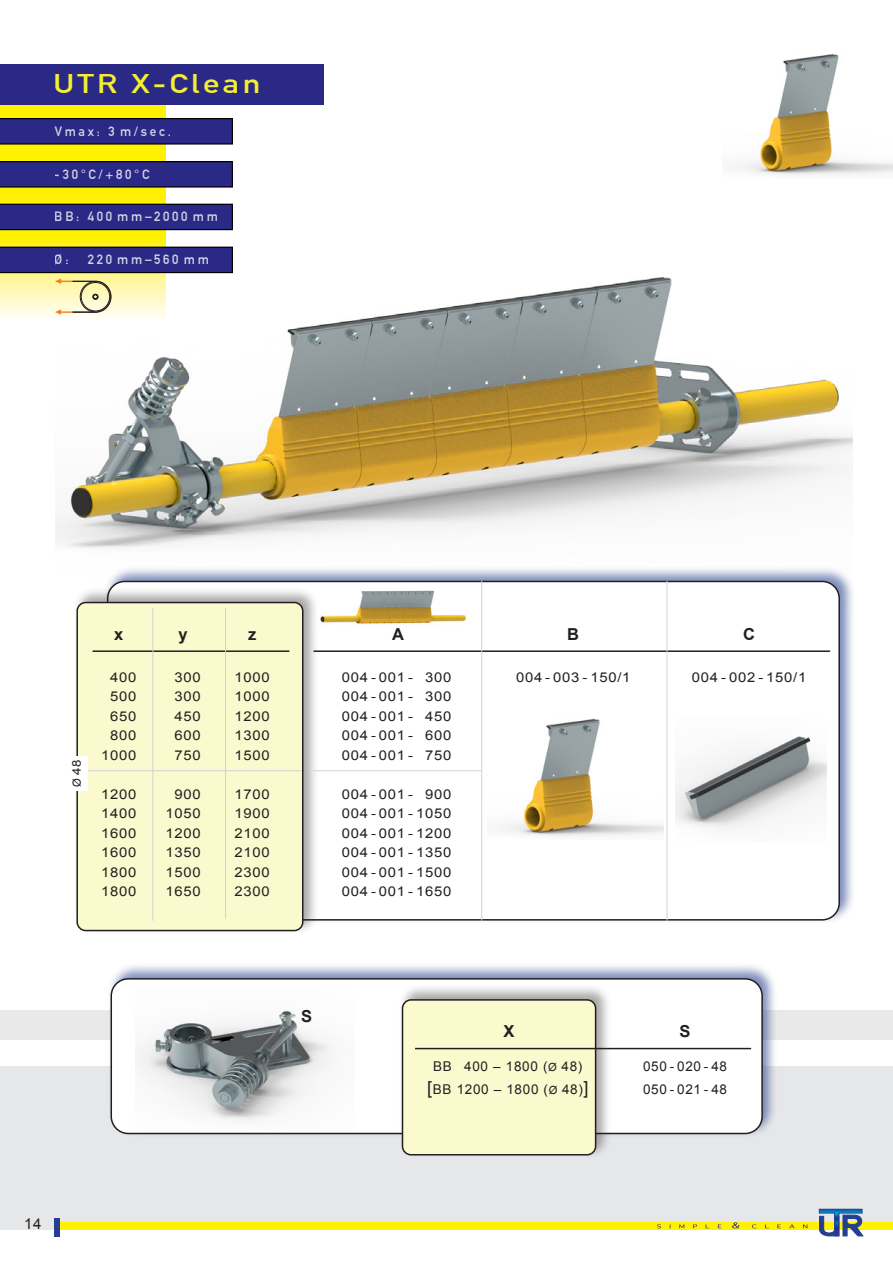
<style>
.page{position:relative;width:893px;height:1263px;background:#fff}
.page>*{position:absolute;margin:0;border:0;box-sizing:border-box;transform-origin:0 0}
.t1{font:700 26.4px "DIN Alternate";letter-spacing:.1em;color:#f6ee33;scale:1.25 1}
.t2{font:700 16.5px "Arial";color:#231f20}
.t3{font:15px "Arial";color:#231f20}
.t4{font:13.5px "Arial";letter-spacing:.05em;color:#231f20;scale:1.1 1}
.t5{font:13.5px "Arial";letter-spacing:.05em;color:#231f20}
.t6{font:700 13.2px "DIN Alternate";letter-spacing:.2em;color:#fff}
.t7{font:12px "Arial";color:#231f20;scale:1.1 1}
.s1{font-size:11.25px}
.s2{font-size:18px}
</style>
<div class="page">
<div style="left:0;top:1066px;width:893px;height:164px;background:#e6e7e9"></div>
<div style="left:0;top:1010px;width:893px;height:29px;background:#e9e9e9"></div>
<img style="left:55px;top:230px;width:797px;height:318px">
<svg style="left:0;top:105px;width:166px;height:232px"></svg>
<svg style="left:0;top:161px;width:233px;height:27px;background:#292978"></svg>
<svg style="left:0;top:118px;width:233px;height:27px;background:#292978"></svg>
<svg style="left:0;top:204px;width:233px;height:26px;background:#26267b"></svg>
<svg style="left:0;top:247px;width:233px;height:26px;background:#26267b"></svg>
<svg style="left:55px;top:279px;width:56px;height:36px;background:#e0d8a7"></svg>
<div style="left:0;top:64px;width:323px;height:41px;background:#2a2a86"></div>
<div style="left:103px;top:565px;width:752px;height:359px;background:#253f8e;opacity:.6"></div>
<div style="left:108px;top:581px;width:731px;height:339px;background:#fff;border-radius:17px"></div>
<div style="left:73px;top:586px;width:246px;height:348px;background:#231f20;opacity:.4"></div>
<div style="left:77px;top:602px;width:226px;height:328px;background:#fbf9ce;border-radius:9px"></div>
<div style="left:76px;top:602px;width:227px;height:329px;border:2px solid #231f20;border-radius:9px"></div>
<hr style="left:93px;top:650px;width:196px;height:2px;background:#231f20">
<hr style="left:313px;top:650px;width:517px;height:2px;background:#231f20">
<hr style="left:152px;top:608px;width:1px;height:313px;background:#d1d2d4">
<hr style="left:225px;top:608px;width:1px;height:310px;background:#d1d2d4">
<hr style="left:481px;top:581px;width:1px;height:340px;background:#d1d2d4">
<hr style="left:667px;top:581px;width:1px;height:340px;background:#d1d2d4">
<hr style="left:88px;top:770px;width:213px;height:1px;background:#d1d2d4">
<hr style="left:313px;top:770px;width:168px;height:1px;background:#d1d2d4">
<img style="left:320px;top:590px;width:146px;height:34px">
<div style="left:68px;top:756px;width:20px;height:34px;background:#fff"></div>
<img style="left:737px;top:53px;width:156px;height:122px">
<img style="left:501px;top:718px;width:163px;height:119px">
<img style="left:676px;top:736px;width:150px;height:93px">
<div style="left:107px;top:962px;width:671px;height:175px;background:#253f8e;opacity:.6"></div>
<div style="left:111px;top:979px;width:651px;height:154px;background:#fff;border-radius:17px"></div>
<div style="left:111px;top:978px;width:652px;height:156px;border:2px solid #231f20;border-radius:17px"></div>
<div style="left:398px;top:983px;width:214px;height:175px;background:#231f20;opacity:.4"></div>
<div style="left:402px;top:1000px;width:194px;height:155px;background:#fbf9ce;border-radius:9px"></div>
<div style="left:402px;top:999px;width:194px;height:156px;border:2px solid #231f20;border-radius:9px"></div>
<hr style="left:415px;top:1048px;width:336px;height:1px;background:#231f20">
<img style="left:138px;top:1010px;width:193px;height:111px">
<div style="left:54px;top:1222px;width:839px;height:8px;background:#fff101"></div>
<svg style="left:657px;top:1222px;width:150px;height:6px"></svg>
<svg style="left:819px;top:1209px;width:45px;height:27px"></svg>
<div style="left:54px;top:1218px;width:5px;height:18px;background:#253f8e"></div>
<h1 class="t1" style="left:53px;top:64px;width:167px">UTR X-Clean</h1>
<p class="t6" style="left:55px;top:121px;width:118px">Vmax: 3 m/sec.</p>
<p class="t6" style="left:55px;top:164px;width:96px">-30°C/+80°C</p>
<p class="t6" style="left:55px;top:207px;width:165px">BB: 400 mm–2000 mm</p>
<p class="t6" style="left:55px;top:250px;width:15px">Ø:</p>
<p class="t6" style="left:88px;top:250px;width:123px">220 mm–560 mm</p>
<p class="t7" style="left:69px;top:787px;width:27px;rotate:-90deg"><span class="s1">Ø</span> 48</p>
<p class="t2" style="left:114px;top:623px;width:11px">x</p>
<p class="t2" style="left:179px;top:623px;width:11px">y</p>
<p class="t2" style="left:248px;top:623px;width:10px">z</p>
<p class="t2" style="left:392px;top:623px;width:13px">A</p>
<p class="t2" style="left:567px;top:623px;width:13px">B</p>
<p class="t2" style="left:743px;top:623px;width:13px">C</p>
<p class="t4" style="left:110px;top:668px;width:25px">400</p>
<p class="t4" style="left:175px;top:668px;width:25px">300</p>
<p class="t4" style="left:235px;top:668px;width:34px">1000</p>
<p class="t4" style="left:342px;top:668px;width:101px">004 - 001 - 300</p>
<p class="t4" style="left:516px;top:668px;width:105px">004 - 003 - 150/1</p>
<p class="t4" style="left:692px;top:668px;width:105px">004 - 002 - 150/1</p>
<p class="t4" style="left:110px;top:687px;width:25px">500</p>
<p class="t4" style="left:175px;top:687px;width:25px">300</p>
<p class="t4" style="left:235px;top:687px;width:34px">1000</p>
<p class="t4" style="left:342px;top:687px;width:101px">004 - 001 - 300</p>
<p class="t4" style="left:110px;top:707px;width:25px">650</p>
<p class="t4" style="left:175px;top:707px;width:25px">450</p>
<p class="t4" style="left:235px;top:707px;width:34px">1200</p>
<p class="t4" style="left:342px;top:707px;width:101px">004 - 001 - 450</p>
<p class="t4" style="left:110px;top:726px;width:25px">800</p>
<p class="t4" style="left:175px;top:726px;width:25px">600</p>
<p class="t4" style="left:235px;top:726px;width:34px">1300</p>
<p class="t4" style="left:342px;top:726px;width:101px">004 - 001 - 600</p>
<p class="t4" style="left:101px;top:746px;width:34px">1000</p>
<p class="t4" style="left:175px;top:746px;width:25px">750</p>
<p class="t4" style="left:235px;top:746px;width:34px">1500</p>
<p class="t4" style="left:342px;top:746px;width:101px">004 - 001 - 750</p>
<p class="t4" style="left:101px;top:785px;width:34px">1200</p>
<p class="t4" style="left:175px;top:785px;width:25px">900</p>
<p class="t4" style="left:235px;top:785px;width:34px">1700</p>
<p class="t4" style="left:342px;top:785px;width:101px">004 - 001 - 900</p>
<p class="t4" style="left:101px;top:804px;width:34px">1400</p>
<p class="t4" style="left:166px;top:804px;width:34px">1050</p>
<p class="t4" style="left:235px;top:804px;width:34px">1900</p>
<p class="t4" style="left:342px;top:804px;width:101px">004 - 001 - 1050</p>
<p class="t4" style="left:101px;top:824px;width:34px">1600</p>
<p class="t4" style="left:166px;top:824px;width:34px">1200</p>
<p class="t4" style="left:235px;top:824px;width:34px">2100</p>
<p class="t4" style="left:342px;top:824px;width:101px">004 - 001 - 1200</p>
<p class="t4" style="left:101px;top:843px;width:34px">1600</p>
<p class="t4" style="left:166px;top:843px;width:34px">1350</p>
<p class="t4" style="left:235px;top:843px;width:34px">2100</p>
<p class="t4" style="left:342px;top:843px;width:101px">004 - 001 - 1350</p>
<p class="t4" style="left:101px;top:863px;width:34px">1800</p>
<p class="t4" style="left:166px;top:863px;width:34px">1500</p>
<p class="t4" style="left:235px;top:863px;width:34px">2300</p>
<p class="t4" style="left:342px;top:863px;width:101px">004 - 001 - 1500</p>
<p class="t4" style="left:101px;top:882px;width:34px">1800</p>
<p class="t4" style="left:166px;top:882px;width:34px">1650</p>
<p class="t4" style="left:235px;top:882px;width:34px">2300</p>
<p class="t4" style="left:342px;top:882px;width:101px">004 - 001 - 1650</p>
<p class="t2" style="left:301px;top:1006px;width:13px">S</p>
<p class="t2" style="left:504px;top:1020px;width:13px">X</p>
<p class="t2" style="left:679px;top:1020px;width:13px">S</p>
<p class="t5" style="left:433px;top:1058px;width:151px">BB 400 – 1800 (<span class="s1">Ø</span> 48)</p>
<p class="t5" style="left:643px;top:1058px;width:85px">050 - 020 - 48</p>
<p class="t5" style="left:427px;top:1080px;width:163px"><span class="s2">[</span>BB 1200 – 1800 (<span class="s1">Ø</span> 48)<span class="s2">]</span></p>
<p class="t5" style="left:643px;top:1080px;width:85px">050 - 021 - 48</p>
<p class="t3" style="left:24px;top:1214px;width:19px">14</p>
</div>
